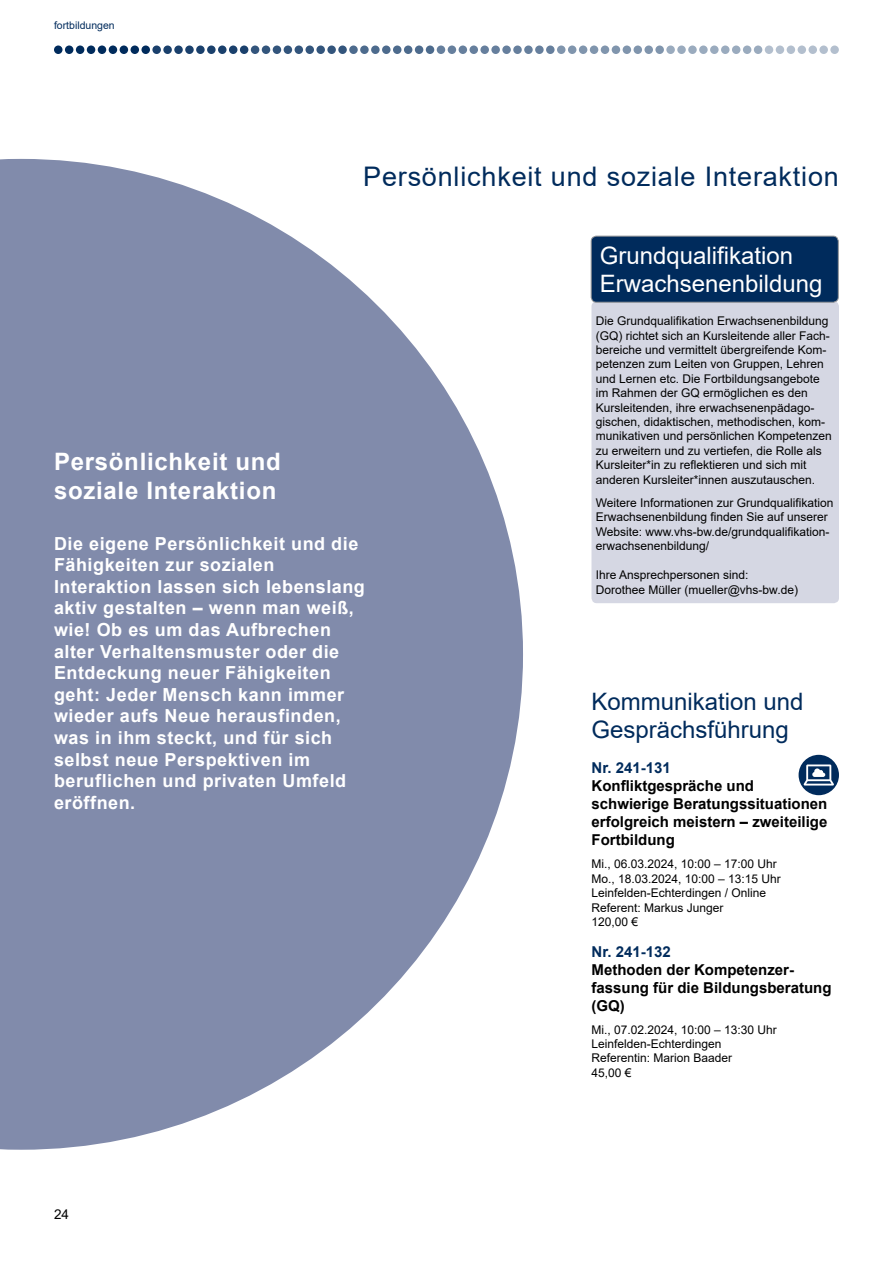
<style>
.page{position:relative;width:893px;height:1263px;background:#fff}
.page>*{position:absolute;margin:0;border:0;box-sizing:border-box;transform-origin:0 0}
.S{font:27px "Arial";letter-spacing:.03em;color:#002b5c}
.t1{font:24px "Arial";color:#fff}
.S-2{font:700 24px/28.8px "Arial";letter-spacing:.03em;color:#fff}
.Kursthema2{font:24px/28.8px "Arial";color:#002b5c}
.S-3{font:700 18px/21.6px "Arial";letter-spacing:.03em;color:#fff}
.Kusrstitel{font:700 15px/18px "Arial";color:#000}
.Kursnummer{font:700 15px "Arial";color:#002b5c}
.t2{font:13.5px "Arial";color:#000}
.Kurs_Text{font:12px/14.4px "Arial";color:#000}
.t3{font:10.5px "Arial";color:#002b5c}
</style>
<div class="page">
<div style="left:54px;top:45px;width:9px;height:9px;background:#002b5c;border-radius:50%"></div>
<div style="left:131px;top:45px;width:8px;height:9px;background:#002b5c;border-radius:50%"></div>
<div style="left:120px;top:45px;width:8px;height:9px;background:#002b5c;border-radius:50%"></div>
<div style="left:109px;top:45px;width:8px;height:9px;background:#002b5c;border-radius:50%"></div>
<div style="left:98px;top:45px;width:8px;height:9px;background:#002b5c;border-radius:50%"></div>
<div style="left:87px;top:45px;width:8px;height:9px;background:#002b5c;border-radius:50%"></div>
<div style="left:76px;top:45px;width:8px;height:9px;background:#002b5c;border-radius:50%"></div>
<div style="left:65px;top:45px;width:8px;height:9px;background:#002b5c;border-radius:50%"></div>
<div style="left:141px;top:45px;width:9px;height:9px;background:#002b5c;border-radius:50%"></div>
<svg style="left:218px;top:45px;width:9px;height:9px"></svg>
<svg style="left:207px;top:45px;width:9px;height:9px"></svg>
<svg style="left:196px;top:45px;width:9px;height:9px"></svg>
<svg style="left:185px;top:45px;width:9px;height:9px"></svg>
<svg style="left:174px;top:45px;width:9px;height:9px"></svg>
<svg style="left:163px;top:45px;width:9px;height:9px"></svg>
<svg style="left:152px;top:45px;width:9px;height:9px"></svg>
<svg style="left:229px;top:45px;width:8px;height:9px"></svg>
<svg style="left:305px;top:45px;width:9px;height:9px"></svg>
<svg style="left:295px;top:45px;width:8px;height:9px"></svg>
<svg style="left:284px;top:45px;width:8px;height:9px"></svg>
<div style="left:273px;top:45px;width:8px;height:9px;background:#33557c;border-radius:50%"></div>
<div style="left:262px;top:45px;width:8px;height:9px;background:#33557c;border-radius:50%"></div>
<svg style="left:251px;top:45px;width:8px;height:9px"></svg>
<svg style="left:240px;top:45px;width:8px;height:9px"></svg>
<svg style="left:316px;top:45px;width:9px;height:9px"></svg>
<svg style="left:393px;top:45px;width:8px;height:9px"></svg>
<svg style="left:382px;top:45px;width:9px;height:9px"></svg>
<svg style="left:371px;top:45px;width:9px;height:9px"></svg>
<svg style="left:360px;top:45px;width:9px;height:9px"></svg>
<svg style="left:349px;top:45px;width:9px;height:9px"></svg>
<svg style="left:338px;top:45px;width:9px;height:9px"></svg>
<svg style="left:327px;top:45px;width:9px;height:9px"></svg>
<svg style="left:404px;top:45px;width:8px;height:9px"></svg>
<div style="left:426px;top:45px;width:8px;height:9px;background:#4d6b8d;border-radius:50%"></div>
<svg style="left:415px;top:45px;width:8px;height:9px"></svg>
<svg style="left:469px;top:45px;width:9px;height:9px"></svg>
<svg style="left:459px;top:45px;width:8px;height:9px"></svg>
<div style="left:448px;top:45px;width:8px;height:9px;background:#667f9d;border-radius:50%"></div>
<div style="left:437px;top:45px;width:8px;height:9px;background:#667f9d;border-radius:50%"></div>
<svg style="left:480px;top:45px;width:9px;height:9px"></svg>
<svg style="left:557px;top:45px;width:8px;height:9px"></svg>
<svg style="left:546px;top:45px;width:9px;height:9px"></svg>
<svg style="left:535px;top:45px;width:9px;height:9px"></svg>
<svg style="left:524px;top:45px;width:9px;height:9px"></svg>
<svg style="left:513px;top:45px;width:9px;height:9px"></svg>
<svg style="left:502px;top:45px;width:9px;height:9px"></svg>
<svg style="left:491px;top:45px;width:9px;height:9px"></svg>
<svg style="left:568px;top:45px;width:8px;height:9px"></svg>
<svg style="left:644px;top:45px;width:9px;height:9px"></svg>
<svg style="left:633px;top:45px;width:9px;height:9px"></svg>
<div style="left:623px;top:45px;width:8px;height:9px;background:#8095ad;border-radius:50%"></div>
<div style="left:612px;top:45px;width:8px;height:9px;background:#8095ad;border-radius:50%"></div>
<div style="left:601px;top:45px;width:8px;height:9px;background:#8095ad;border-radius:50%"></div>
<div style="left:590px;top:45px;width:8px;height:9px;background:#8095ad;border-radius:50%"></div>
<div style="left:579px;top:45px;width:8px;height:9px;background:#8095ad;border-radius:50%"></div>
<svg style="left:655px;top:45px;width:9px;height:9px"></svg>
<svg style="left:677px;top:45px;width:9px;height:9px"></svg>
<svg style="left:666px;top:45px;width:9px;height:9px"></svg>
<svg style="left:699px;top:45px;width:9px;height:9px"></svg>
<svg style="left:688px;top:45px;width:9px;height:9px"></svg>
<svg style="left:710px;top:45px;width:9px;height:9px"></svg>
<div style="left:787px;top:45px;width:8px;height:9px;background:#b3bfce;border-radius:50%"></div>
<div style="left:776px;top:45px;width:8px;height:9px;background:#b3bfce;border-radius:50%"></div>
<div style="left:765px;top:45px;width:8px;height:9px;background:#b3bfce;border-radius:50%"></div>
<div style="left:754px;top:45px;width:8px;height:9px;background:#9aabbe;border-radius:50%"></div>
<div style="left:743px;top:45px;width:8px;height:9px;background:#9aabbe;border-radius:50%"></div>
<svg style="left:732px;top:45px;width:8px;height:9px"></svg>
<svg style="left:721px;top:45px;width:8px;height:9px"></svg>
<div style="left:798px;top:45px;width:8px;height:9px;background:#b3bfce;border-radius:50%"></div>
<svg style="left:819px;top:45px;width:9px;height:9px"></svg>
<svg style="left:808px;top:45px;width:9px;height:9px"></svg>
<svg style="left:830px;top:45px;width:9px;height:9px"></svg>
<svg style="left:0;top:159px;width:523px;height:991px;fill:#818bab"></svg>
<div style="left:591px;top:301px;width:248px;height:302px;background:#d5d7e3;border-radius:5px"></div>
<div style="left:591px;top:236px;width:247px;height:66px;background:#002b5c;border-radius:5px"></div>
<div style="left:591px;top:236px;width:247px;height:66px;border:1px solid #939598;border-radius:5px"></div>
<div style="left:799px;top:755px;width:40px;height:40px;background:#002b5c;border-radius:50%"></div>
<svg style="left:804px;top:764px;width:30px;height:21px"></svg>
<p class="t3" style="left:54px;top:18px;width:62px">fortbildungen</p>
<p class="S" style="left:363px;top:158px;width:477px">Persönlichkeit und soziale Interaktion</p>
<p class="t1" style="left:600px;top:239px;width:195px">Grundqualifikation</p>
<p class="t1" style="left:600px;top:267px;width:224px">Erwachsenenbildung</p>
<p class="S-2" style="left:54px;top:448px;width:228px">Persönlichkeit und soziale Interaktion</p>
<p class="S-3" style="left:54px;top:533px;width:312px">Die eigene Persönlichkeit und die<br>Fähigkeiten zur sozialen<br>Interaktion lassen sich lebenslang aktiv gestalten – wenn man weiß, wie! Ob es um das Aufbrechen alter Verhaltensmuster oder die<br>Entdeckung neuer Fähigkeiten geht: Jeder Mensch kann immer wieder aufs Neue herausfinden, was in ihm steckt, und für sich selbst neue Perspektiven im beruflichen und privaten Umfeld eröffnen.</p>
<p class="t2" style="left:54px;top:1205px;width:17px">24</p>
<p class="Kurs_Text" style="left:596px;top:314px;width:238px">Die Grundqualifikation Erwachsenenbildung (GQ) richtet sich an Kursleitende aller Fach&shy;bereiche und vermittelt übergreifende Kom&shy;petenzen zum Leiten von Gruppen, Lehren und Lernen etc. Die Fortbildungsangebote im Rahmen der GQ ermöglichen es den Kursleitenden, ihre erwachsenenpädago&shy;gischen, didaktischen, methodischen, kom&shy;munikativen und persönlichen Kompetenzen zu erweitern und zu vertiefen, die Rolle als Kursleiter*in zu reflektieren und sich mit anderen Kursleiter*innen auszutauschen.</p>
<p class="Kurs_Text" style="left:596px;top:496px;width:239px">Weitere Informationen zur Grundqualifikation Erwachsenenbildung finden Sie auf unserer Website: www.vhs-bw.de/grundqualifikation&shy;erwachsenenbildung/</p>
<p class="Kurs_Text" style="left:596px;top:568px;width:154px">Ihre Ansprechpersonen sind:</p>
<p class="Kurs_Text" style="left:596px;top:582px;width:204px">Dorothee Müller (mueller@vhs-bw.de)</p>
<p class="Kursthema2" style="left:591px;top:687px;width:214px">Kommunikation und<br>Gesprächsführung</p>
<p class="Kursnummer" style="left:591px;top:757px;width:81px">Nr. 241-131</p>
<p class="Kusrstitel" style="left:591px;top:777px;width:237px">Konfliktgespräche und schwierige Beratungssituationen erfolgreich meistern – zweiteilige<br>Fortbildung</p>
<p class="Kurs_Text" style="left:591px;top:857px;width:187px">Mi., 06.03.2024, 10:00 – 17:00 Uhr</p>
<p class="Kurs_Text" style="left:591px;top:871px;width:191px">Mo., 18.03.2024, 10:00 – 13:15 Uhr</p>
<p class="Kurs_Text" style="left:591px;top:886px;width:176px">Leinfelden-Echterdingen / Online</p>
<p class="Kurs_Text" style="left:591px;top:900px;width:134px">Referent: Markus Junger</p>
<p class="Kurs_Text" style="left:591px;top:914px;width:48px">120,00 €</p>
<p class="Kursnummer" style="left:591px;top:941px;width:81px">Nr. 241-132</p>
<p class="Kusrstitel" style="left:591px;top:960px;width:242px">Methoden der Kompetenzer&shy;fassung für die Bildungsberatung (GQ)</p>
<p class="Kurs_Text" style="left:591px;top:1022px;width:187px">Mi., 07.02.2024, 10:00 – 13:30 Uhr</p>
<p class="Kurs_Text" style="left:591px;top:1036px;width:132px">Leinfelden-Echterdingen</p>
<p class="Kurs_Text" style="left:591px;top:1051px;width:142px">Referentin: Marion Baader</p>
<p class="Kurs_Text" style="left:591px;top:1065px;width:42px">45,00 €</p>
</div>
